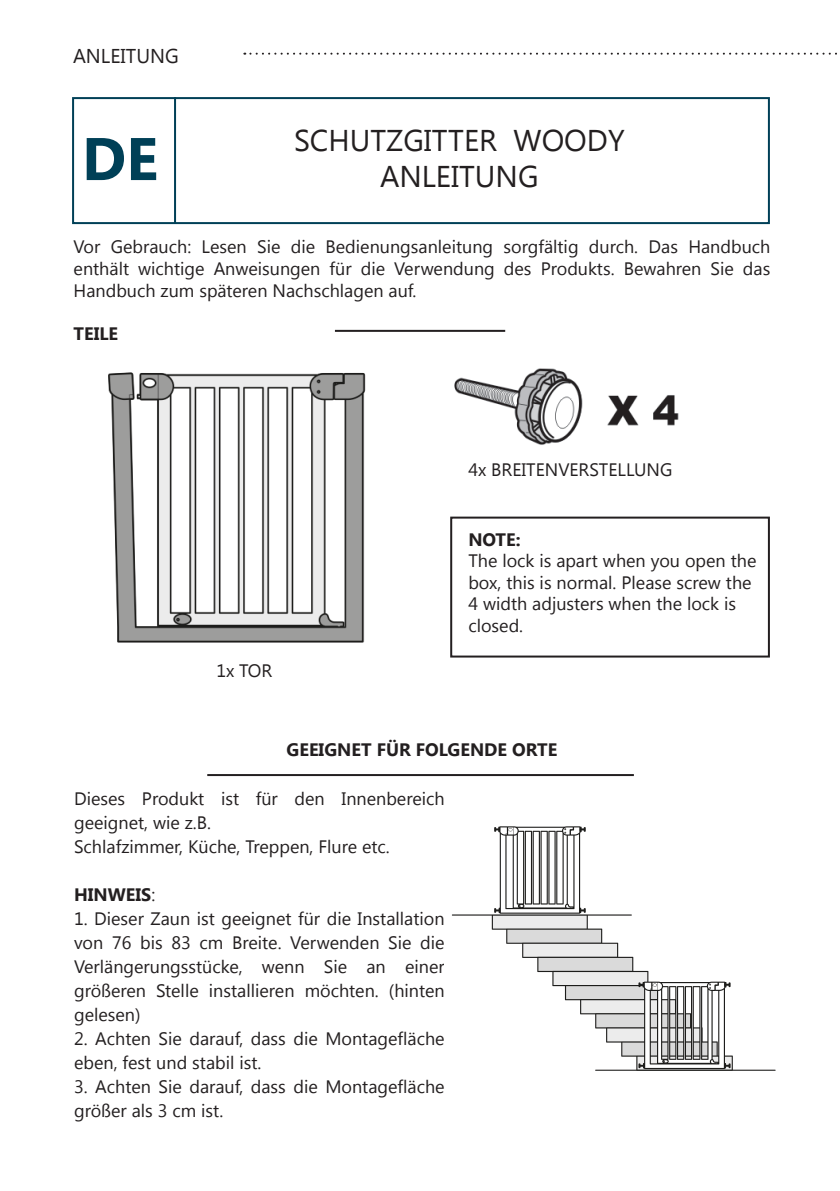
<style>
.page{position:relative;width:840px;height:1191px;background:#fff}
.page>*{position:absolute;margin:0;border:0;box-sizing:border-box;transform-origin:0 0}
.t1{font:700 60px "Segoe UI";color:#004057}
.t2{font:30px "Segoe UI";color:#231f20}
.t3{font:20px "Segoe UI";color:#231f20}
.t4{font:18px/24px "Segoe UI";color:#231f20}
.t5{font:700 18px "Segoe UI";color:#231f20}
.s1{font-weight:400}
</style>
<div class="page">
<svg style="left:244px;top:53px;width:593px;height:2px"></svg>
<div style="left:72px;top:97px;width:697px;height:127px;border:2px solid #004057"></div>
<hr style="left:174px;top:97px;width:2px;height:126px;background:#004057">
<hr style="left:335px;top:330px;width:170px;height:2px;background:#231f20">
<hr style="left:207px;top:774px;width:426px;height:2px;background:#231f20">
<img style="left:108px;top:372px;width:258px;height:271px">
<img style="left:454px;top:368px;width:225px;height:77px">
<div style="left:450px;top:516px;width:319px;height:141px;border:2px solid #231f20"></div>
<img style="left:452px;top:826px;width:324px;height:245px">
<p class="t3" style="left:73px;top:42px;width:107px">ANLEITUNG</p>
<p class="t1" style="left:82px;top:116px;width:78px">DE</p>
<p class="t2" style="left:294px;top:120px;width:332px">SCHUTZGITTER WOODY</p>
<p class="t2" style="left:380px;top:156px;width:160px">ANLEITUNG</p>
<p class="t4" style="left:74px;top:235px;width:698px;line-height:21.6px;text-align:justify">Vor Gebrauch: Lesen Sie die Bedienungsanleitung sorgfältig durch. Das Handbuch enthält wichtige Anweisungen für die Verwendung des Produkts. Bewahren Sie das Handbuch zum späteren Nachschlagen auf.</p>
<p class="t5" style="left:74px;top:320px;width:46px">TEILE</p>
<p class="t4" style="left:468px;top:457px;width:205px">4x BREITENVERSTELLUNG</p>
<p class="t4" style="left:216px;top:658px;width:57px">1x TOR</p>
<p class="t5" style="left:468px;top:526px;width:54px">NOTE:</p>
<p class="t4" style="left:468px;top:549px;width:289px;line-height:21.6px">The lock is apart when you open the box, this is normal. Please screw the<br>4 width adjusters when the lock is closed.</p>
<p class="t5" style="left:286px;top:737px;width:272px">GEEIGNET FÜR FOLGENDE ORTE</p>
<p class="t4" style="left:74px;top:786px;width:372px">Dieses Produkt ist für den Innenbereich geeignet, wie z.B.</p>
<p class="t4" style="left:74px;top:834px;width:317px">Schlafzimmer, Küche, Treppen, Flure etc.</p>
<p class="t5" style="left:74px;top:882px;width:83px">HINWEIS<span class="s1">:</span></p>
<p class="t4" style="left:74px;top:906px;width:372px;text-align:justify">1. Dieser Zaun ist geeignet für die Installation von 76 bis 83 cm Breite. Verwenden Sie die Verlängerungsstücke, wenn Sie an einer größeren Stelle installieren möchten. (hinten gelesen)</p>
<p class="t4" style="left:74px;top:1026px;width:372px">2. Achten Sie darauf, dass die Montagefläche eben, fest und stabil ist.</p>
<p class="t4" style="left:74px;top:1074px;width:372px">3. Achten Sie darauf, dass die Montagefläche größer als 3 cm ist.</p>
</div>
